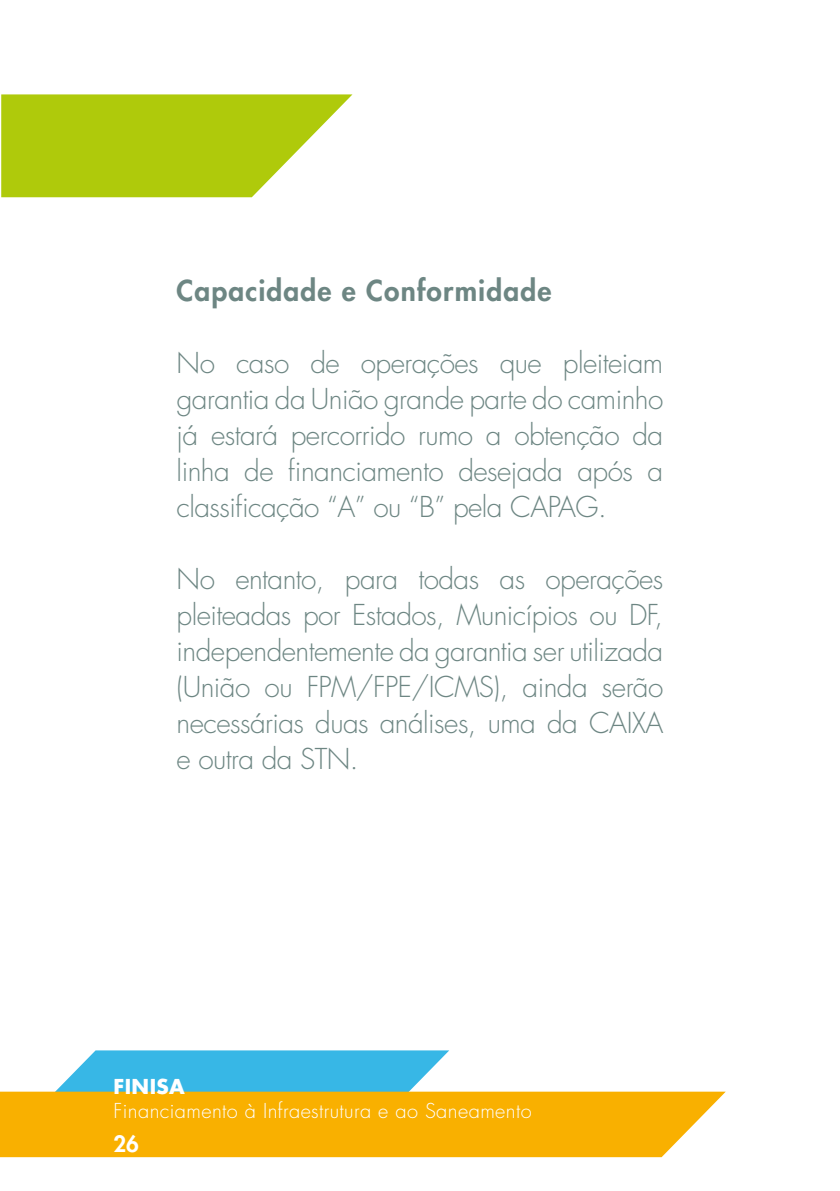
<style>
.page{position:relative;width:840px;height:1191px;background:#fff}
.page>*{position:absolute;margin:0;border:0;box-sizing:border-box;transform-origin:0 0}
.t1{font:300 28px/36px "Futura Std";letter-spacing:-.02em;color:#6d8683;text-align:justify}
.t2{font:800 28px "Futura Std";letter-spacing:.04em;color:#6d8683}
.t3{font:800 22px "Futura Std";color:#fff}
.t4{font:300 20px "Futura Std";letter-spacing:.02em;color:#fff}
.t5{font:700 20px "Futura Std";letter-spacing:.02em;color:#fff}
</style>
<div class="page">
<svg style="left:56px;top:1050px;width:393px;height:41px;background:#4bbee8"></svg>
<div style="left:0;top:1091px;width:725px;height:66px;background:#f9b000"></div>
<svg style="left:1px;top:94px;width:351px;height:103px;background:#bad12d"></svg>
<p class="t2" style="left:176px;top:273px;width:376px">Capacidade e Conformidade</p>
<p class="t1" style="left:176px;top:346px;width:488px">No caso de operações que pleiteiam garantia da União grande parte do caminho já estará percorrido rumo a obtenção da linha de financiamento desejada após a classificação “A” ou “B” pela CAPAG.</p>
<p class="t1" style="left:176px;top:562px;width:488px">No entanto, para todas as operações pleiteadas por Estados, Municípios ou DF, independentemente da garantia ser utilizada (União ou FPM/FPE/ICMS), ainda serão necessárias duas análises, uma da CAIXA e outra da STN.</p>
<p class="t5" style="left:113px;top:1073px;width:73px">FINISA</p>
<p class="t4" style="left:113px;top:1098px;width:419px">Financiamento à Infraestrutura e ao Saneamento</p>
<p class="t3" style="left:113px;top:1130px;width:27px">26</p>
</div>
